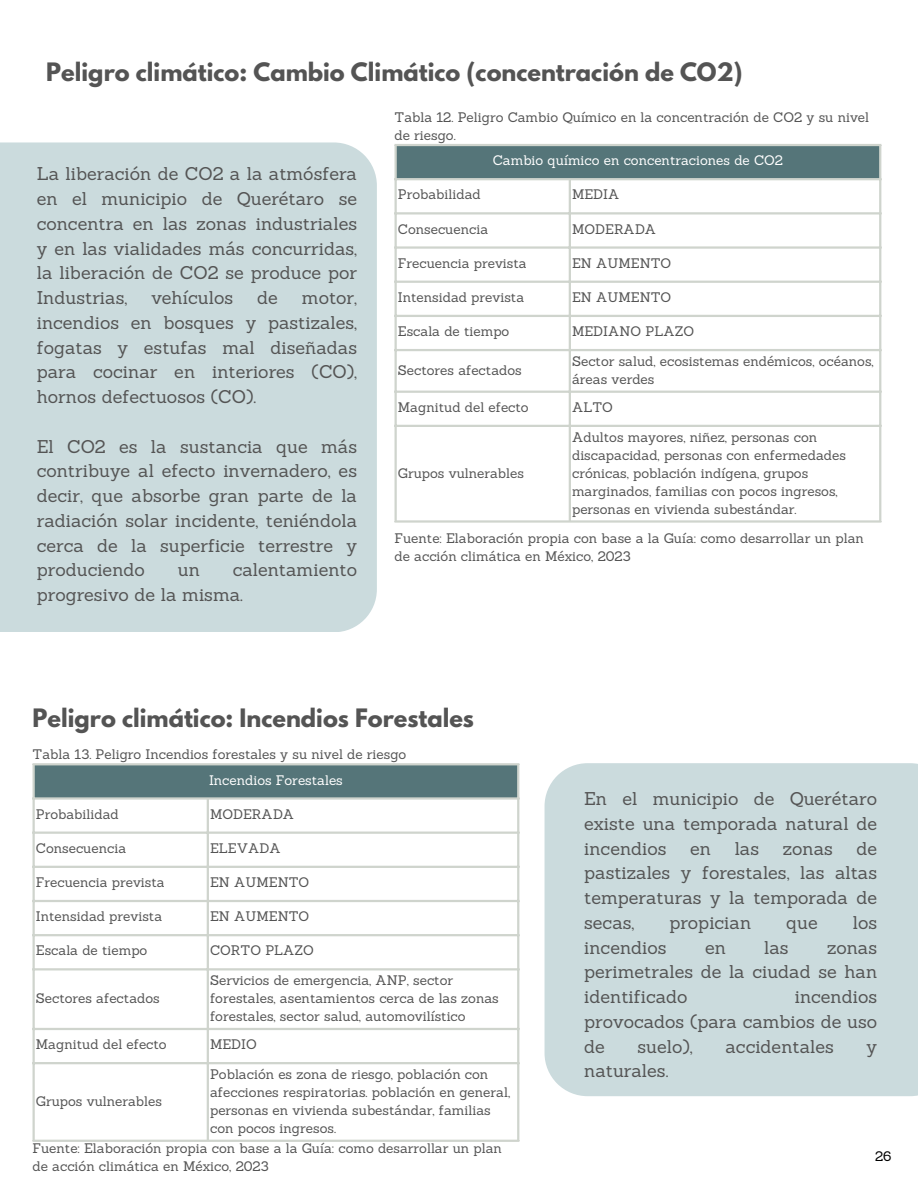
<style>
.page{position:relative;width:918px;height:1188px;background:#fff}
.page>*{position:absolute;margin:0;border:0;box-sizing:border-box;transform-origin:0 0}
.t1{font:700 22.5px "League Spartan";color:#545454}
.t2{font:18px/24.8px "Sanchez";color:#545454;text-align:justify}
.t3{font:13.5px/18px "Sanchez";color:#545454}
.t4{font:13.5px "Sanchez";color:#fff}
.t5{font:13.5px "Sanchez";color:#000}
</style>
<div class="page">
<div style="left:0;top:142px;width:377px;height:490px;background:#cbdbdd"></div>
<div style="left:395px;top:145px;width:486px;height:34px;background:#557579"></div>
<hr style="left:395px;top:146px;width:2px;height:374px;background:#cfd4cd">
<hr style="left:569px;top:180px;width:2px;height:340px;background:#cfd4cd">
<hr style="left:879px;top:146px;width:2px;height:374px;background:#cfd4cd">
<hr style="left:395px;top:144px;width:486px;height:2px;background:#cfd4cd">
<hr style="left:395px;top:178px;width:486px;height:2px;background:#cfd4cd">
<hr style="left:395px;top:212px;width:486px;height:2px;background:#cfd4cd">
<hr style="left:395px;top:246px;width:486px;height:3px;background:#cfd4cd">
<hr style="left:395px;top:281px;width:486px;height:2px;background:#cfd4cd">
<hr style="left:395px;top:315px;width:486px;height:2px;background:#cfd4cd">
<hr style="left:395px;top:349px;width:486px;height:2px;background:#cfd4cd">
<hr style="left:395px;top:391px;width:486px;height:2px;background:#cfd4cd">
<hr style="left:395px;top:425px;width:486px;height:2px;background:#cfd4cd">
<hr style="left:395px;top:520px;width:486px;height:3px;background:#cfd4cd">
<div style="left:545px;top:763px;width:373px;height:333px;background:#cbdbdd"></div>
<div style="left:33px;top:764px;width:486px;height:35px;background:#557579"></div>
<hr style="left:33px;top:765px;width:2px;height:375px;background:#cfd4cd">
<hr style="left:207px;top:800px;width:2px;height:340px;background:#cfd4cd">
<hr style="left:517px;top:765px;width:2px;height:375px;background:#cfd4cd">
<hr style="left:33px;top:763px;width:486px;height:2px;background:#cfd4cd">
<hr style="left:33px;top:797px;width:486px;height:3px;background:#cfd4cd">
<hr style="left:33px;top:832px;width:486px;height:2px;background:#cfd4cd">
<hr style="left:33px;top:866px;width:486px;height:2px;background:#cfd4cd">
<hr style="left:33px;top:900px;width:486px;height:2px;background:#cfd4cd">
<hr style="left:33px;top:934px;width:486px;height:2px;background:#cfd4cd">
<hr style="left:33px;top:968px;width:486px;height:2px;background:#cfd4cd">
<hr style="left:33px;top:1028px;width:486px;height:2px;background:#cfd4cd">
<hr style="left:33px;top:1062px;width:486px;height:2px;background:#cfd4cd">
<hr style="left:33px;top:1140px;width:486px;height:2px;background:#cfd4cd">
<h1 class="t1" style="left:46px;top:61px;width:698px">Peligro climático: Cambio Climático (concentración de CO2)</h1>
<h2 class="t2" style="left:37px;top:162px;width:322px">La liberación de CO2 a la atmósfera en el municipio de Querétaro se concentra en las zonas industriales y en las vialidades más concurridas, la liberación de CO2 se produce por Industrias,</h2>
<h2 class="t2" style="left:151px;top:285px;width:83px">vehículos</h2>
<h2 class="t2" style="left:257px;top:285px;width:22px">de</h2>
<h2 class="t2" style="left:37px;top:285px;width:322px;text-indent:265px">motor, incendios en bosques y pastizales, fogatas y estufas mal diseñadas para cocinar en interiores (CO), hornos defectuosos (CO).</h2>
<h2 class="t2" style="left:37px;top:434px;width:322px">El CO2 es la sustancia que más contribuye al efecto invernadero, es decir, que absorbe gran parte de la radiación solar incidente, teniéndola cerca de la superficie terrestre y produciendo</h2>
<h2 class="t2" style="left:37px;top:558px;width:322px;text-indent:196px">calentamiento progresivo de la misma.</h2>
<h2 class="t2" style="left:178px;top:558px;width:24px">un</h2>
<p class="t3" style="left:395px;top:108px;width:476px">Tabla 12. Peligro Cambio Químico en la concentración de CO2 y su nivel de riesgo.</p>
<p class="t4" style="left:493px;top:152px;width:292px">Cambio químico en concentraciones de CO2</p>
<p class="t3" style="left:398px;top:186px;width:84px">Probabilidad</p>
<p class="t3" style="left:572px;top:186px;width:49px">MEDIA</p>
<p class="t3" style="left:398px;top:220px;width:92px">Consecuencia</p>
<p class="t3" style="left:572px;top:220px;width:86px">MODERADA</p>
<p class="t3" style="left:398px;top:254px;width:130px">Frecuencia prevista</p>
<p class="t3" style="left:572px;top:254px;width:101px">EN AUMENTO</p>
<p class="t3" style="left:398px;top:288px;width:128px">Intensidad prevista</p>
<p class="t3" style="left:572px;top:288px;width:101px">EN AUMENTO</p>
<p class="t3" style="left:398px;top:322px;width:113px">Escala de tiempo</p>
<p class="t3" style="left:572px;top:322px;width:124px">MEDIANO PLAZO</p>
<p class="t3" style="left:398px;top:361px;width:125px">Sectores afectados</p>
<p class="t3" style="left:572px;top:352px;width:303px">Sector salud, ecosistemas endémicos, océanos, áreas verdes</p>
<p class="t3" style="left:398px;top:398px;width:132px">Magnitud del efecto</p>
<p class="t3" style="left:572px;top:398px;width:42px">ALTO</p>
<p class="t3" style="left:398px;top:464px;width:128px">Grupos vulnerables</p>
<p class="t3" style="left:572px;top:428px;width:275px">Adultos mayores, niñez, personas con discapacidad, personas con enfermedades crónicas, población indígena, grupos marginados, familias con pocos ingresos, personas en vivienda subestándar.</p>
<p class="t3" style="left:395px;top:529px;width:471px">Fuente: Elaboración propia con base a la Guía: como desarrollar un plan de acción climática en México, 2023</p>
<h1 class="t1" style="left:33px;top:706px;width:443px">Peligro climático: Incendios Forestales</h1>
<p class="t3" style="left:33px;top:745px;width:375px">Tabla 13. Peligro Incendios forestales y su nivel de riesgo</p>
<p class="t4" style="left:209px;top:771px;width:135px">Incendios Forestales</p>
<p class="t3" style="left:36px;top:805px;width:84px">Probabilidad</p>
<p class="t3" style="left:210px;top:805px;width:86px">MODERADA</p>
<p class="t3" style="left:36px;top:839px;width:92px">Consecuencia</p>
<p class="t3" style="left:210px;top:839px;width:72px">ELEVADA</p>
<p class="t3" style="left:36px;top:873px;width:130px">Frecuencia prevista</p>
<p class="t3" style="left:210px;top:873px;width:101px">EN AUMENTO</p>
<p class="t3" style="left:36px;top:907px;width:128px">Intensidad prevista</p>
<p class="t3" style="left:210px;top:907px;width:101px">EN AUMENTO</p>
<p class="t3" style="left:36px;top:942px;width:113px">Escala de tiempo</p>
<p class="t3" style="left:210px;top:942px;width:105px">CORTO PLAZO</p>
<p class="t3" style="left:36px;top:989px;width:125px">Sectores afectados</p>
<p class="t3" style="left:210px;top:971px;width:290px">Servicios de emergencia, ANP, sector forestales, asentamientos cerca de las zonas forestales, sector salud, automovilístico</p>
<p class="t3" style="left:36px;top:1035px;width:132px">Magnitud del efecto</p>
<p class="t3" style="left:210px;top:1035px;width:48px">MEDIO</p>
<p class="t3" style="left:210px;top:1065px;width:302px">Población es zona de riesgo, población con afecciones respiratorias. población en general, personas en vivienda subestándar, familias con pocos ingresos.</p>
<p class="t3" style="left:33px;top:1139px;width:471px">Fuente: Elaboración propia con base a la Guía: como desarrollar un plan de acción climática en México, 2023</p>
<p class="t3" style="left:36px;top:1092px;width:128px">Grupos vulnerables</p>
<h2 class="t2" style="left:584px;top:786px;width:294px">En el municipio de Querétaro existe una temporada natural de incendios</h2>
<h2 class="t2" style="left:584px;top:836px;width:294px;text-indent:272px">de pastizales y forestales, las altas temperaturas y la temporada de secas,</h2>
<h2 class="t2" style="left:690px;top:836px;width:22px">en</h2>
<h2 class="t2" style="left:735px;top:836px;width:26px">las</h2>
<h2 class="t2" style="left:783px;top:836px;width:52px">zonas</h2>
<h2 class="t2" style="left:669px;top:910px;width:83px">propician</h2>
<h2 class="t2" style="left:786px;top:910px;width:33px">que</h2>
<h2 class="t2" style="left:853px;top:910px;width:26px">los</h2>
<h2 class="t2" style="left:584px;top:935px;width:84px">incendios</h2>
<h2 class="t2" style="left:705px;top:935px;width:22px">en</h2>
<h2 class="t2" style="left:764px;top:935px;width:26px">las</h2>
<h2 class="t2" style="left:584px;top:935px;width:294px;text-indent:243px">zonas perimetrales de la ciudad se han identificado</h2>
<h2 class="t2" style="left:584px;top:984px;width:294px;text-indent:211px">incendios provocados (para cambios de uso de</h2>
<h2 class="t2" style="left:638px;top:1034px;width:57px">suelo),</h2>
<h2 class="t2" style="left:726px;top:1034px;width:110px">accidentales</h2>
<h2 class="t2" style="left:867px;top:1034px;width:12px">y</h2>
<h2 class="t2" style="left:584px;top:1058px;width:86px">naturales.</h2>
<p class="t5" style="left:875px;top:1147px;width:18px">26</p>
</div>
